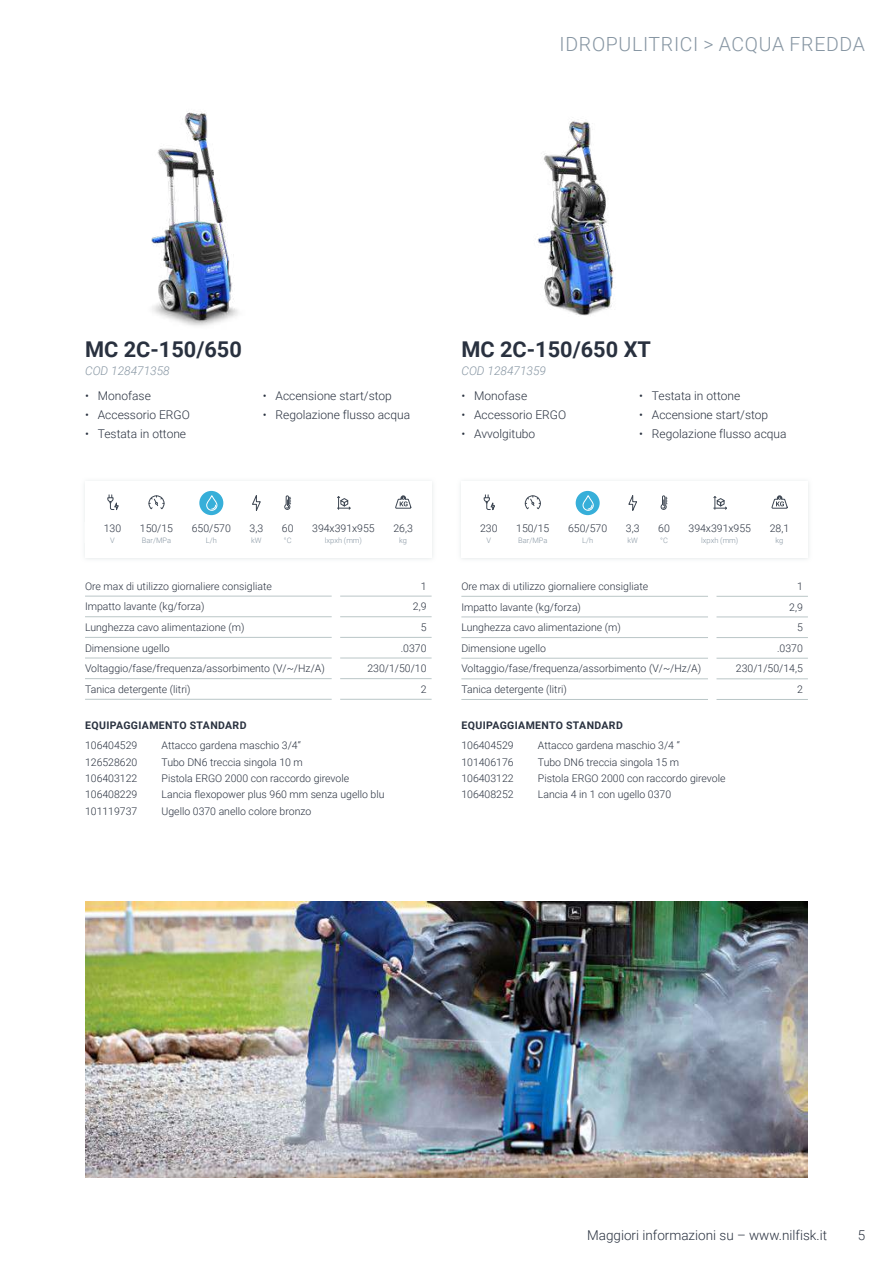
<style>
.page{position:relative;width:893px;height:1263px;background:#fff}
.page>*{position:absolute;margin:0;border:0;box-sizing:border-box;transform-origin:0 0}
.t1{font:700 21.75px "Roboto";color:#29313f}
.t2{font:300 19.5px "Roboto";letter-spacing:.035em;color:#8796a3}
.t3{font:300 13.5px "Roboto";color:#29313f}
.t4{font:300 12px "Roboto";color:#29313f}
.t5{font:italic 300 12px "Roboto";color:#8796a3}
.t6{font:300 10.5px "Roboto";color:#29313f}
.t7{font:700 10.5px "Roboto";letter-spacing:.035em;color:#29313f}
.t8{font:300 7.5px "Roboto";color:#8796a3}
</style>
<div class="page">
<img style="left:85px;top:901px;width:723px;height:277px">
<img style="left:151px;top:112px;width:87px;height:214px">
<img style="left:537px;top:121px;width:77px;height:195px">
<div style="left:80px;top:477px;width:356px;height:86px;background:#f9fafa"></div>
<div style="left:85px;top:481px;width:347px;height:77px;background:#fff"></div>
<svg style="left:107px;top:495px;width:12px;height:16px"></svg>
<svg style="left:148px;top:495px;width:17px;height:15px"></svg>
<div style="left:199px;top:491px;width:24px;height:24px;background:#37afd9;border-radius:50%"></div>
<div style="left:206px;top:495px;width:11px;height:16px;border:1px solid #fff;border-radius:5px"></div>
<svg style="left:211px;top:505px;width:5px;height:5px"></svg>
<svg style="left:252px;top:495px;width:9px;height:16px"></svg>
<svg style="left:284px;top:495px;width:7px;height:15px"></svg>
<svg style="left:337px;top:496px;width:14px;height:14px"></svg>
<svg style="left:395px;top:495px;width:16px;height:14px"></svg>
<hr style="left:85px;top:596px;width:247px;height:1px;background:#bac6c7">
<hr style="left:340px;top:596px;width:92px;height:1px;background:#bac6c7">
<hr style="left:85px;top:616px;width:247px;height:1px;background:#bac6c7">
<hr style="left:340px;top:616px;width:92px;height:1px;background:#bac6c7">
<hr style="left:85px;top:637px;width:247px;height:1px;background:#bac6c7">
<hr style="left:340px;top:637px;width:92px;height:1px;background:#bac6c7">
<hr style="left:85px;top:658px;width:247px;height:1px;background:#bac6c7">
<hr style="left:340px;top:658px;width:92px;height:1px;background:#bac6c7">
<hr style="left:85px;top:678px;width:247px;height:1px;background:#bac6c7">
<hr style="left:340px;top:678px;width:92px;height:1px;background:#bac6c7">
<hr style="left:85px;top:699px;width:247px;height:1px;background:#bac6c7">
<hr style="left:340px;top:699px;width:92px;height:1px;background:#bac6c7">
<hr style="left:461px;top:596px;width:247px;height:1px;background:#bac6c7">
<hr style="left:716px;top:596px;width:92px;height:1px;background:#bac6c7">
<hr style="left:461px;top:617px;width:247px;height:1px;background:#bac6c7">
<hr style="left:716px;top:617px;width:92px;height:1px;background:#bac6c7">
<hr style="left:461px;top:637px;width:247px;height:1px;background:#bac6c7">
<hr style="left:716px;top:637px;width:92px;height:1px;background:#bac6c7">
<hr style="left:461px;top:658px;width:247px;height:1px;background:#bac6c7">
<hr style="left:716px;top:658px;width:92px;height:1px;background:#bac6c7">
<hr style="left:461px;top:678px;width:247px;height:1px;background:#bac6c7">
<hr style="left:716px;top:678px;width:92px;height:1px;background:#bac6c7">
<hr style="left:461px;top:699px;width:247px;height:1px;background:#bac6c7">
<hr style="left:716px;top:699px;width:92px;height:1px;background:#bac6c7">
<div style="left:457px;top:477px;width:356px;height:86px;background:#f9fafa"></div>
<div style="left:461px;top:481px;width:347px;height:77px;background:#fff"></div>
<svg style="left:484px;top:495px;width:11px;height:15px"></svg>
<svg style="left:525px;top:495px;width:16px;height:15px"></svg>
<div style="left:576px;top:491px;width:24px;height:24px;background:#37afd9;border-radius:50%"></div>
<div style="left:583px;top:495px;width:10px;height:16px;border:1px solid #fff;border-radius:5px"></div>
<svg style="left:587px;top:505px;width:5px;height:5px"></svg>
<svg style="left:628px;top:495px;width:9px;height:16px"></svg>
<svg style="left:661px;top:495px;width:6px;height:15px"></svg>
<svg style="left:713px;top:496px;width:14px;height:14px"></svg>
<svg style="left:771px;top:495px;width:17px;height:14px"></svg>
<h2 class="t2" style="left:560px;top:30px;width:307px">IDROPULITRICI &gt; ACQUA FREDDA</h2>
<h1 class="t1" style="left:85px;top:334px;width:158px">MC 2C-150/650</h1>
<p class="t5" style="left:85px;top:362px;width:86px">COD 128471358</p>
<p class="t4" style="left:85px;top:388px;width:67px">• Monofase</p>
<p class="t4" style="left:85px;top:406px;width:106px">• Accessorio ERGO</p>
<p class="t4" style="left:85px;top:425px;width:103px">• Testata in ottone</p>
<p class="t4" style="left:263px;top:388px;width:131px">• Accensione start/stop</p>
<p class="t4" style="left:263px;top:406px;width:149px">• Regolazione flusso acqua</p>
<h1 class="t1" style="left:461px;top:334px;width:191px">MC 2C-150/650 XT</h1>
<p class="t5" style="left:461px;top:362px;width:86px">COD 128471359</p>
<p class="t4" style="left:461px;top:388px;width:67px">• Monofase</p>
<p class="t4" style="left:461px;top:406px;width:106px">• Accessorio ERGO</p>
<p class="t4" style="left:461px;top:425px;width:75px">• Avvolgitubo</p>
<p class="t4" style="left:639px;top:388px;width:103px">• Testata in ottone</p>
<p class="t4" style="left:639px;top:406px;width:131px">• Accensione start/stop</p>
<p class="t4" style="left:639px;top:425px;width:149px">• Regolazione flusso acqua</p>
<p class="t6" style="left:104px;top:520px;width:19px">130</p>
<p class="t8" style="left:110px;top:535px;width:6px">V</p>
<p class="t6" style="left:140px;top:520px;width:35px">150/15</p>
<p class="t8" style="left:142px;top:535px;width:31px">Bar/MPa</p>
<p class="t6" style="left:192px;top:520px;width:41px">650/570</p>
<p class="t8" style="left:206px;top:535px;width:13px">L/h</p>
<p class="t6" style="left:250px;top:520px;width:15px">3,3</p>
<p class="t8" style="left:251px;top:535px;width:12px">kW</p>
<p class="t6" style="left:282px;top:520px;width:13px">60</p>
<p class="t8" style="left:284px;top:535px;width:9px">°C</p>
<p class="t6" style="left:312px;top:520px;width:64px">394x391x955</p>
<p class="t8" style="left:325px;top:535px;width:39px">lxpxh (mm)</p>
<p class="t6" style="left:393px;top:520px;width:21px">26,3</p>
<p class="t8" style="left:399px;top:535px;width:9px">kg</p>
<p class="t6" style="left:480px;top:520px;width:19px">230</p>
<p class="t8" style="left:486px;top:535px;width:6px">V</p>
<p class="t6" style="left:516px;top:520px;width:35px">150/15</p>
<p class="t8" style="left:518px;top:535px;width:31px">Bar/MPa</p>
<p class="t6" style="left:568px;top:520px;width:41px">650/570</p>
<p class="t8" style="left:582px;top:535px;width:13px">L/h</p>
<p class="t6" style="left:626px;top:520px;width:15px">3,3</p>
<p class="t8" style="left:627px;top:535px;width:12px">kW</p>
<p class="t6" style="left:658px;top:520px;width:13px">60</p>
<p class="t8" style="left:660px;top:535px;width:9px">°C</p>
<p class="t6" style="left:688px;top:520px;width:64px">394x391x955</p>
<p class="t8" style="left:701px;top:535px;width:39px">lxpxh (mm)</p>
<p class="t6" style="left:770px;top:520px;width:21px">28,1</p>
<p class="t8" style="left:776px;top:535px;width:9px">kg</p>
<p class="t6" style="left:85px;top:579px;width:188px">Ore max di utilizzo giornaliere consigliate</p>
<p class="t6" style="left:421px;top:579px;width:7px">1</p>
<p class="t6" style="left:85px;top:599px;width:121px">Impatto lavante (kg/forza)</p>
<p class="t6" style="left:413px;top:599px;width:15px">2,9</p>
<p class="t6" style="left:85px;top:620px;width:161px">Lunghezza cavo alimentazione (m)</p>
<p class="t6" style="left:421px;top:620px;width:7px">5</p>
<p class="t6" style="left:85px;top:640px;width:86px">Dimensione ugello</p>
<p class="t6" style="left:401px;top:640px;width:27px">.0370</p>
<p class="t6" style="left:85px;top:661px;width:241px">Voltaggio/fase/frequenza/assorbimento (V/~/Hz/A)</p>
<p class="t6" style="left:367px;top:661px;width:61px">230/1/50/10</p>
<p class="t6" style="left:85px;top:682px;width:107px">Tanica detergente (litri)</p>
<p class="t6" style="left:421px;top:682px;width:7px">2</p>
<p class="t6" style="left:461px;top:579px;width:188px">Ore max di utilizzo giornaliere consigliate</p>
<p class="t6" style="left:797px;top:579px;width:7px">1</p>
<p class="t6" style="left:461px;top:599px;width:121px">Impatto lavante (kg/forza)</p>
<p class="t6" style="left:789px;top:599px;width:15px">2,9</p>
<p class="t6" style="left:461px;top:620px;width:161px">Lunghezza cavo alimentazione (m)</p>
<p class="t6" style="left:797px;top:620px;width:7px">5</p>
<p class="t6" style="left:461px;top:641px;width:86px">Dimensione ugello</p>
<p class="t6" style="left:777px;top:641px;width:27px">.0370</p>
<p class="t6" style="left:461px;top:661px;width:241px">Voltaggio/fase/frequenza/assorbimento (V/~/Hz/A)</p>
<p class="t6" style="left:736px;top:661px;width:68px">230/1/50/14,5</p>
<p class="t6" style="left:461px;top:682px;width:107px">Tanica detergente (litri)</p>
<p class="t6" style="left:797px;top:682px;width:7px">2</p>
<p class="t7" style="left:85px;top:718px;width:163px">EQUIPAGGIAMENTO STANDARD</p>
<p class="t6" style="left:85px;top:738px;width:54px">106404529</p>
<p class="t6" style="left:162px;top:738px;width:141px">Attacco gardena maschio 3/4“</p>
<p class="t6" style="left:85px;top:755px;width:54px">126528620</p>
<p class="t6" style="left:162px;top:755px;width:143px">Tubo DN6 treccia singola 10 m</p>
<p class="t6" style="left:85px;top:771px;width:54px">106403122</p>
<p class="t6" style="left:162px;top:771px;width:189px">Pistola ERGO 2000 con raccordo girevole</p>
<p class="t6" style="left:85px;top:787px;width:54px">106408229</p>
<p class="t6" style="left:162px;top:787px;width:224px">Lancia flexopower plus 960 mm senza ugello blu</p>
<p class="t6" style="left:85px;top:804px;width:54px">101119737</p>
<p class="t6" style="left:162px;top:804px;width:151px">Ugello 0370 anello colore bronzo</p>
<p class="t7" style="left:462px;top:718px;width:163px">EQUIPAGGIAMENTO STANDARD</p>
<p class="t6" style="left:461px;top:738px;width:54px">106404529</p>
<p class="t6" style="left:538px;top:738px;width:143px">Attacco gardena maschio 3/4 “</p>
<p class="t6" style="left:461px;top:755px;width:54px">101406176</p>
<p class="t6" style="left:538px;top:755px;width:143px">Tubo DN6 treccia singola 15 m</p>
<p class="t6" style="left:461px;top:771px;width:54px">106403122</p>
<p class="t6" style="left:538px;top:771px;width:189px">Pistola ERGO 2000 con raccordo girevole</p>
<p class="t6" style="left:461px;top:787px;width:54px">106408252</p>
<p class="t6" style="left:538px;top:787px;width:135px">Lancia 4 in 1 con ugello 0370</p>
<p class="t3" style="left:587px;top:1225px;width:241px">Maggiori informazioni su – www.nilfisk.it</p>
<p class="t3" style="left:858px;top:1225px;width:9px">5</p>
</div>
